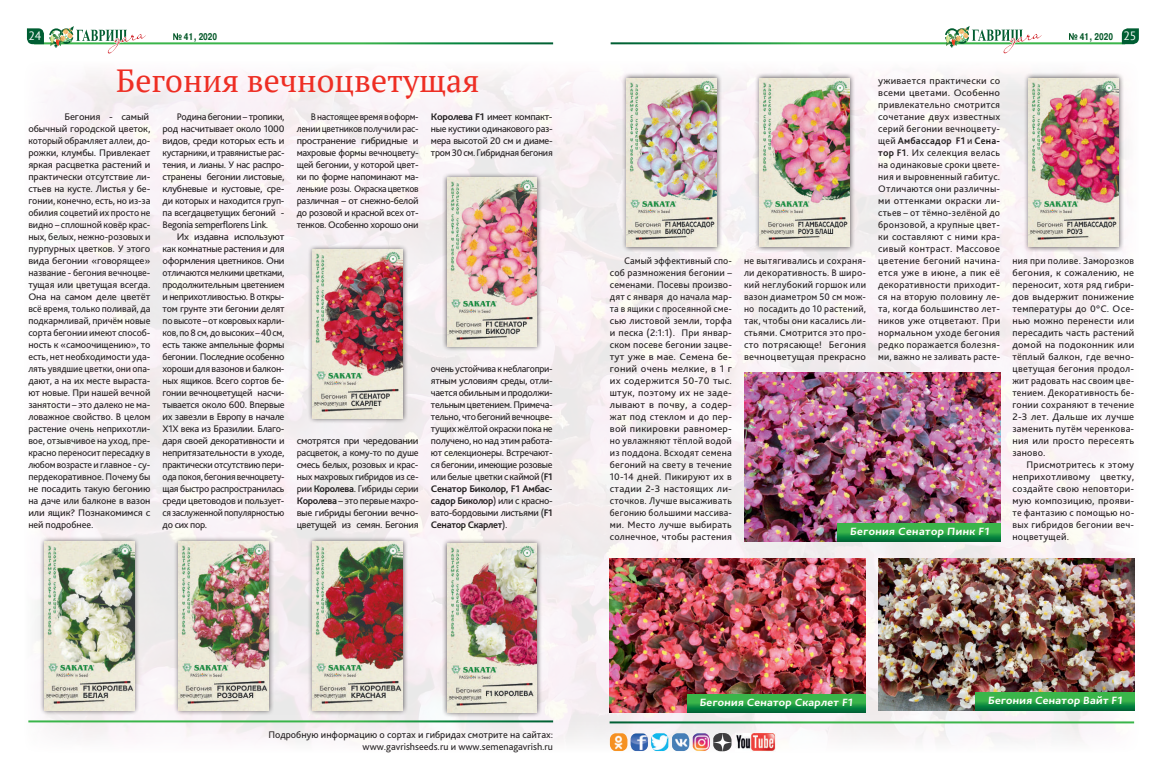
<style>
.page{position:relative;width:1163px;height:780px;background:#fff}
.page>*{position:absolute;margin:0;border:0;box-sizing:border-box;transform-origin:0 0}
.t1{font:32px "PT Serif";color:#ee2e24}
.t2{font:12px "PT Sans";color:#fff}
.t3{font:700 11px "Bliss Pro";color:#fff;scale:1.09 1}
.t4{font:10px/12px "Bliss Pro";letter-spacing:-.01em;color:#231f20;text-align:justify}
.t5{font:10px/12px "Bliss Pro";letter-spacing:-.01em;color:#231f20;text-align:justify;scale:1.05 1}
.t6{font:10px/12px "Bliss Pro";letter-spacing:-.01em;color:#231f20;text-align:justify;scale:.95 1}
.t7{font:10px/12px "Bliss Pro";letter-spacing:-.01em;color:#231f20;text-align:justify;scale:1.04 1}
.t8{font:700 9.7px "Pragmatica Cond C";color:#085b2c;scale:.91 1}
.s1{font-family:"PT Sans";font-weight:400;font-size:12px;color:#fff}
.s2{font-weight:700}
</style>
<div class="page">
<img style="left:28px;top:74px;width:1107px;height:678px">
<svg style="left:27px;top:26px;width:120px;height:28px"></svg>
<svg style="left:173px;top:33px;width:9px;height:7px"></svg>
<svg style="left:1121px;top:28px;width:17px;height:16px"></svg>
<svg style="left:944px;top:26px;width:98px;height:28px"></svg>
<svg style="left:1069px;top:33px;width:8px;height:7px"></svg>
<hr style="left:28px;top:720px;width:525px;height:2px;background:#fff">
<hr style="left:609px;top:721px;width:524px;height:2px;background:#fff">
<img style="left:609px;top:733px;width:18px;height:18px">
<img style="left:630px;top:733px;width:18px;height:18px">
<img style="left:651px;top:733px;width:17px;height:18px">
<img style="left:672px;top:733px;width:17px;height:18px">
<img style="left:692px;top:733px;width:17px;height:18px">
<img style="left:713px;top:733px;width:18px;height:18px">
<img style="left:735px;top:733px;width:40px;height:18px">
<img style="left:609px;top:558px;width:256px;height:154px">
<img style="left:878px;top:558px;width:256px;height:152px">
<img style="left:744px;top:373px;width:256px;height:168px">
<div style="left:441px;top:172px;width:101px;height:180px;background:#231f20;opacity:.75"></div>
<img style="left:447px;top:178px;width:90px;height:168px">
<div style="left:307px;top:536px;width:101px;height:180px;background:#231f20;opacity:.75"></div>
<img style="left:313px;top:541px;width:90px;height:169px">
<div style="left:173px;top:536px;width:101px;height:180px;background:#231f20;opacity:.75"></div>
<img style="left:179px;top:541px;width:89px;height:169px">
<div style="left:39px;top:536px;width:101px;height:180px;background:#231f20;opacity:.75"></div>
<img style="left:44px;top:541px;width:90px;height:169px">
<div style="left:441px;top:538px;width:101px;height:179px;background:#231f20;opacity:.75"></div>
<img style="left:447px;top:543px;width:90px;height:169px">
<div style="left:307px;top:244px;width:101px;height:180px;background:#231f20;opacity:.75"></div>
<img style="left:313px;top:249px;width:90px;height:169px">
<div style="left:621px;top:72px;width:101px;height:180px;background:#231f20;opacity:.75"></div>
<img style="left:626px;top:78px;width:90px;height:169px">
<div style="left:754px;top:72px;width:101px;height:180px;background:#231f20;opacity:.75"></div>
<img style="left:759px;top:78px;width:90px;height:169px">
<div style="left:1022px;top:72px;width:101px;height:180px;background:#231f20;opacity:.75"></div>
<img style="left:1028px;top:78px;width:90px;height:169px">
<svg style="left:687px;top:694px;width:178px;height:18px;background:#259e44"></svg>
<svg style="left:975px;top:692px;width:159px;height:18px;background:#269f44"></svg>
<svg style="left:837px;top:523px;width:163px;height:18px;background:#27a045"></svg>
<p class="t2" style="left:29px;top:28px;width:14px">24</p>
<p class="t8" style="left:184px;top:31px;width:38px">41, 2020</p>
<p class="t8" style="left:1079px;top:31px;width:64px">41, 2020 <span class="s1">25</span></p>
<h1 class="t1" style="left:116px;top:60px;width:365px">Бегония вечноцветущая</h1>
<p class="t5" style="left:28px;top:110px;width:118px;text-align:left;text-indent:36px">Бегония - самый обычный городской цветок, который обрамляет аллеи, до&shy;рожки, клумбы. Привлекает яркая расцветка растений и практически отсутствие ли&shy;стьев на кусте. Листья у бе&shy;гонии, конечно, есть, но из-за обилия соцветий их просто не видно – сплошной ковёр крас&shy;ных, белых, нежно-розовых и пурпурных цветков. У этого вида бегонии «говорящее» название - бегония вечноцве&shy;тущая или цветущая всегда.<br>Она на самом деле цветёт всё время, только поливай, да подкармливай, причём новые сорта бегонии имеют способ&shy;ность к «самоочищению», то есть, нет необходимости уда&shy;лять увядшие цветки, они опа&shy;дают, а на их месте выраста&shy;ют новые. При нашей вечной занятости – это далеко не ма&shy;ловажное свойство. В целом растение очень неприхотли&shy;вое, отзывчивое на уход, пре&shy;красно переносит пересадку в любом возрасте и главное - су&shy;пердекоративное. Почему бы не посадить такую бегонию на даче или балконе в вазон или ящик? Познакомимся с ней подробнее.</p>
<p class="t4" style="left:162px;top:110px;width:123px;text-indent:14px">Родина бегонии – тропики, род насчитывает около 1000 видов, среди которых есть и кустарники, и травянистые рас&shy;тения, и лианы. У нас распро&shy;странены бегонии листовые, клубневые и кустовые, сре&shy;ди которых и находится груп&shy;па всегдацветущих бегоний - Begonia semperflorens Link.</p>
<p class="t5" style="left:162px;top:230px;width:118px;text-indent:14px">Их издавна используют как комнатные растения и для оформления цветников. Они отличаются мелкими цветками, продолжительным цветением и неприхотливостью. В откры&shy;том грунте эти бегонии делят по высоте – от ковровых карли&shy;ков, по 8 см, до высоких – 40 см, есть также ампельные формы бегонии. Последние особенно хороши для вазонов и балкон&shy;ных ящиков. Всего сортов бе&shy;гонии вечноцветущей насчи&shy;тывается около 600. Впервые их завезли в Европу в начале Х1Х века из Бразилии. Благо&shy;даря своей декоративности и непритязательности в уходе, практически отсутствию пери&shy;ода покоя, бегония вечноцвету&shy;щая быстро распространилась среди цветоводов и пользует&shy;ся заслуженной популярностью до сих пор.</p>
<p class="t6" style="left:297px;top:110px;width:130px;text-indent:14px">В настоящее время в оформ&shy;лении цветников получили рас&shy;пространение гибридные и махровые формы вечноцвету&shy;щей бегонии, у которой цвет&shy;ки по форме напоминают ма&shy;ленькие розы. Окраска цветков различная – от снежно-белой до розовой и красной всех от&shy;тенков. Особенно хорошо они</p>
<p class="t5" style="left:297px;top:434px;width:118px">смотрятся при чередовании расцветок, а кому-то по душе смесь белых, розовых и крас&shy;ных махровых гибридов из се&shy;рии <span class="s2">Королева</span>. Гибриды серии <span class="s2">Королева</span> – это первые махро&shy;вые гибриды бегонии вечно&shy;цветущей из семян. Бегония</p>
<p class="t7" style="left:431px;top:110px;width:119px"><span class="s2">Королева F1</span> имеет компакт&shy;ные кустики одинакового раз&shy;мера высотой 20 см и диаме&shy;тром 30 см. Гибридная бегония</p>
<p class="t4" style="left:431px;top:362px;width:123px">очень устойчива к неблагопри&shy;ятным условиям среды, отли&shy;чается обильным и продолжи&shy;тельным цветением. Примеча&shy;тельно, что бегоний вечноцве&shy;тущих жёлтой окраски пока не получено, но над этим работа&shy;ют селекционеры. Встречают&shy;ся бегонии, имеющие розовые или белые цветки с каймой (<span class="s2">F1<br>Сенатор Биколор, F1 Амбас&shy;садор Биколор</span>) или с красно&shy;вато-бордовыми листьями (<span class="s2">F1<br>Сенатор Скарлет</span>).</p>
<p class="t4" style="left:878px;top:74px;width:123px">уживается практически со всеми цветами. Особенно привлекательно смотрится сочетание двух известных серий бегонии вечноцвету&shy;щей <span class="s2">Амбассадор F1</span> и <span class="s2">Cена&shy;тор F1</span>. Их селекция велась на одинаковые сроки цвете&shy;ния и выровненный габитус.<br>Отличаются они различны&shy;ми оттенками окраски ли&shy;стьев – от тёмно-зелёной до бронзовой, а крупные цвет&shy;ки составляют с ними кра&shy;сивый контраст. Массовое цветение бегоний начина&shy;ется уже в июне, а пик её декоративности приходит&shy;ся на вторую половину ле&shy;та, когда большинство лет&shy;ников уже отцветают. При нормальном уходе бегония редко поражается болезня&shy;ми, важно не заливать расте-</p>
<p class="t4" style="left:609px;top:254px;width:124px;text-indent:14px">Самый эффективный спо&shy;соб размножения бегонии – семенами. Посевы произво&shy;дят с января до начала мар&shy;та в ящики с просеянной сме&shy;сью листовой земли, торфа и песка (2:1:1). При январ&shy;ском посеве бегонии зацве&shy;тут уже в мае. Семена бе&shy;гоний очень мелкие, в 1 г их содержится 50-70 тыс. штук, поэтому их не заде&shy;лывают в почву, а содер&shy;жат под стеклом и до пер&shy;вой пикировки равномер&shy;но увлажняют тёплой водой из поддона. Всходят семена бегоний на свету в течение 10-14 дней. Пикируют их в стадии 2-3 настоящих ли&shy;сточков. Лучше высаживать бегонию большими массива&shy;ми. Место лучше выбирать солнечное, чтобы растения</p>
<p class="t4" style="left:744px;top:254px;width:123px">не вытягивались и сохраня&shy;ли декоративность. В широ&shy;кий неглубокий горшок или вазон диаметром 50 см мож&shy;но посадить до 10 растений, так, чтобы они касались ли&shy;стьями. Смотрится это про&shy;сто потрясающе! Бегония вечноцветущая прекрасно</p>
<p class="t3" style="left:849px;top:524px;width:130px">Бегония Сенатор Пинк F1</p>
<p class="t4" style="left:1012px;top:254px;width:123px">ния при поливе. Заморозков бегония, к сожалению, не переносит, хотя ряд гибри&shy;дов выдержит понижение температуры до 0°С. Осе&shy;нью можно перенести или пересадить часть растений домой на подоконник или тёплый балкон, где вечно&shy;цветущая бегония продол&shy;жит радовать нас своим цве&shy;тением. Декоративность бе&shy;гонии сохраняют в течение 2-3 лет. Дальше их лучше заменить путём черенкова&shy;ния или просто пересеять заново.</p>
<p class="t4" style="left:1012px;top:458px;width:123px;text-indent:14px">Присмотритесь к этому неприхотливому цветку, создайте свою неповтори&shy;мую композицию, прояви&shy;те фантазию с помощью но&shy;вых гибридов бегонии веч&shy;ноцветущей.</p>
<p class="t4" style="left:268px;top:728px;width:286px;text-align:right">Подробную информацию о сортах и гибридах смотрите на сайтах: www.gavrishseeds.ru и www.semenagavrish.ru</p>
<p class="t3" style="left:699px;top:695px;width:143px">Бегония Сенатор Скарлет F1</p>
<p class="t3" style="left:987px;top:693px;width:126px">Бегония Сенатор Вайт F1</p>
</div>
